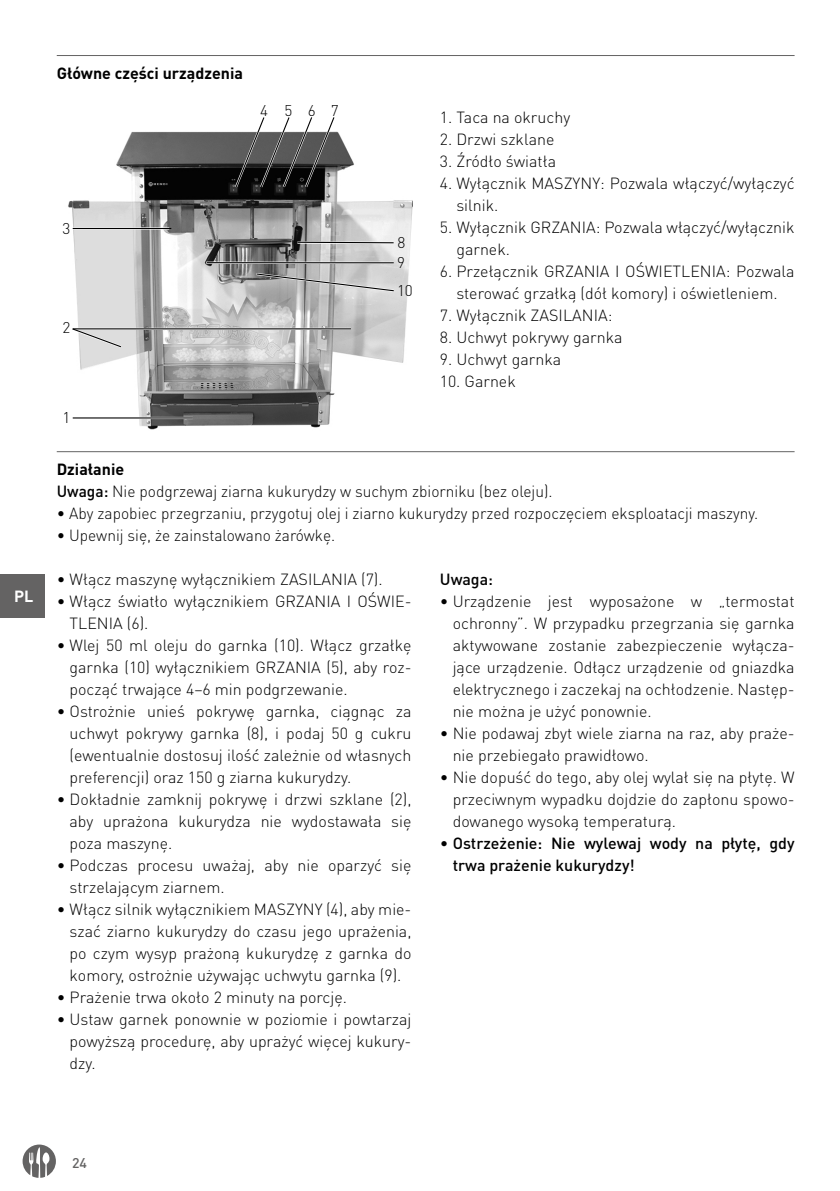
<style>
.page{position:relative;width:840px;height:1191px;background:#fff}
.page>*{position:absolute;margin:0;border:0;box-sizing:border-box;transform-origin:0 0}
.t1{font:300 16px/22px "DIN Pro";color:#000;text-align:justify}
.t2{font:500 16px/22px "DIN Pro";color:#000}
.t3{font:700 16px "DIN Pro";color:#000}
.t4{font:700 16px "DIN Pro";color:#fff}
.t5{font:300 15.4px/28px "DIN Pro";letter-spacing:.985em;color:#000}
.t6{font:500 14px "DIN Pro";color:#646363}
.s1{font-weight:700}
.s2{font-weight:500}
.s3{font-weight:300}
</style>
<div class="page">
<div style="left:0;top:574px;width:44px;height:43px;background:#646363"></div>
<svg style="left:23px;top:1144px;width:33px;height:33px"></svg>
<hr style="left:57px;top:55px;width:737px;height:1px;background:#646363">
<img style="left:68px;top:131px;width:344px;height:299px">
<hr style="left:206px;top:261px;width:187px;height:3px;background:#fff">
<hr style="left:73px;top:328px;width:278px;height:2px;background:#fff">
<hr style="left:297px;top:241px;width:96px;height:3px;background:#fff">
<hr style="left:73px;top:227px;width:96px;height:3px;background:#fff">
<hr style="left:73px;top:417px;width:120px;height:2px;background:#fff">
<hr style="left:207px;top:262px;width:186px;height:1px;background:#000">
<svg style="left:254px;top:271px;width:142px;height:22px;background:#b4b4b4"></svg>
<hr style="left:73px;top:328px;width:278px;height:1px;background:#000">
<hr style="left:297px;top:242px;width:96px;height:1px;background:#000">
<hr style="left:73px;top:228px;width:98px;height:1px;background:#000">
<hr style="left:73px;top:417px;width:120px;height:1px;background:#000">
<svg style="left:70px;top:326px;width:54px;height:23px"></svg>
<svg style="left:233px;top:117px;width:104px;height:73px"></svg>
<hr style="left:57px;top:451px;width:737px;height:1px;background:#646363">
<p class="t4" style="left:14px;top:583px;width:21px">PL</p>
<p class="t3" style="left:57px;top:60px;width:188px">Główne części urządzenia</p>
<p class="t5" style="left:260px;top:96px;width:80px">4567</p>
<p class="t5" style="left:62px;top:214px;width:9px">3</p>
<p class="t5" style="left:62px;top:313px;width:9px">2</p>
<p class="t5" style="left:62px;top:403px;width:9px">1</p>
<p class="t5" style="left:397px;top:228px;width:9px">8</p>
<p class="t5" style="left:397px;top:247px;width:17px">9<br>10</p>
<p class="t1" style="left:439px;top:105px;width:132px">1. Taca na okruchy</p>
<p class="t1" style="left:439px;top:127px;width:116px">2. Drzwi szklane</p>
<p class="t1" style="left:439px;top:149px;width:118px">3. Źródło światła</p>
<p class="t1" style="left:456px;top:171px;width:339px;text-indent:-17px">4. Wyłącznik MASZYNY: Pozwala włączyć/wyłączyć silnik.</p>
<p class="t1" style="left:456px;top:215px;width:339px;text-indent:-17px">5. Wyłącznik GRZANIA: Pozwala włączyć/wyłącznik garnek.</p>
<p class="t1" style="left:439px;top:259px;width:356px;text-align:center">6. Przełącznik GRZANIA I OŚWIETLENIA: Pozwala sterować grzałką (dół komory) i oświetleniem.</p>
<p class="t1" style="left:439px;top:303px;width:174px">7. Wyłącznik ZASILANIA:</p>
<p class="t1" style="left:439px;top:325px;width:184px">8. Uchwyt pokrywy garnka</p>
<p class="t1" style="left:439px;top:347px;width:123px">9. Uchwyt garnka</p>
<p class="t1" style="left:439px;top:369px;width:77px">10. Garnek</p>
<p class="t1" style="left:57px;top:457px;width:497px"><span class="s1">Działanie<br></span><span class="s2">Uwaga:</span> Nie podgrzewaj ziarna kukurydzy w suchym zbiorniku (bez oleju).</p>
<p class="t1" style="left:57px;top:501px;width:702px">• Aby zapobiec przegrzaniu, przygotuj olej i ziarno kukurydzy przed rozpoczęciem eksploatacji maszyny.</p>
<p class="t1" style="left:57px;top:523px;width:280px">• Upewnij się, że zainstalowano żarówkę.</p>
<p class="t1" style="left:57px;top:567px;width:327px">• Włącz maszynę wyłącznikiem ZASILANIA (7).</p>
<p class="t1" style="left:70px;top:589px;width:343px;text-indent:-13px">• Włącz światło wyłącznikiem GRZANIA I OŚWIE-<br>TLENIA (6).</p>
<p class="t1" style="left:70px;top:633px;width:343px;text-indent:-13px">• Wlej 50 ml oleju do garnka (10). Włącz grzałkę garnka (10) wyłącznikiem GRZANIA (5), aby roz&shy;począć trwające 4–6 min podgrzewanie.</p>
<p class="t1" style="left:70px;top:699px;width:343px;text-indent:-13px">• Ostrożnie unieś pokrywę garnka, ciągnąc za uchwyt pokrywy garnka (8), i podaj 50 g cukru (ewentualnie dostosuj ilość zależnie od własnych preferencji) oraz 150 g ziarna kukurydzy.</p>
<p class="t1" style="left:70px;top:787px;width:343px;text-indent:-13px">• Dokładnie zamknij pokrywę i drzwi szklane (2), aby uprażona kukurydza nie wydostawała się poza maszynę.</p>
<p class="t1" style="left:70px;top:853px;width:343px;text-indent:-13px">• Podczas procesu uważaj, aby nie oparzyć się strzelającym ziarnem.</p>
<p class="t1" style="left:70px;top:897px;width:343px;text-indent:-13px">• Włącz silnik wyłącznikiem MASZYNY (4), aby mie&shy;szać ziarno kukurydzy do czasu jego uprażenia, po czym wysyp prażoną kukurydzę z garnka do komory, ostrożnie używając uchwytu garnka (9).</p>
<p class="t1" style="left:57px;top:985px;width:291px">• Prażenie trwa około 2 minuty na porcję.</p>
<p class="t1" style="left:70px;top:1007px;width:343px;text-indent:-13px">• Ustaw garnek ponownie w poziomie i powtarzaj powyższą procedurę, aby uprażyć więcej kukury&shy;dzy.</p>
<p class="t2" style="left:439px;top:566px;width:55px">Uwaga:</p>
<p class="t1" style="left:452px;top:589px;width:343px;text-indent:-13px">• Urządzenie jest wyposażone w „termostat ochronny”. W przypadku przegrzania się garnka aktywowane zostanie zabezpieczenie wyłącza&shy;jące urządzenie. Odłącz urządzenie od gniazdka elektrycznego i zaczekaj na ochłodzenie. Następ&shy;nie można je użyć ponownie.</p>
<p class="t1" style="left:452px;top:721px;width:343px;text-indent:-13px">• Nie podawaj zbyt wiele ziarna na raz, aby praże&shy;nie przebiegało prawidłowo.</p>
<p class="t1" style="left:452px;top:765px;width:343px;text-indent:-13px">• Nie dopuść do tego, aby olej wylał się na płytę. W przeciwnym wypadku dojdzie do zapłonu spowo&shy;dowanego wysoką temperaturą.</p>
<p class="t2" style="left:452px;top:830px;width:343px;text-indent:-13px"><span class="s3">•</span> Ostrzeżenie: Nie wylewaj wody na płytę, gdy trwa prażenie kukurydzy!</p>
<p class="t6" style="left:72px;top:1151px;width:16px">24</p>
</div>
